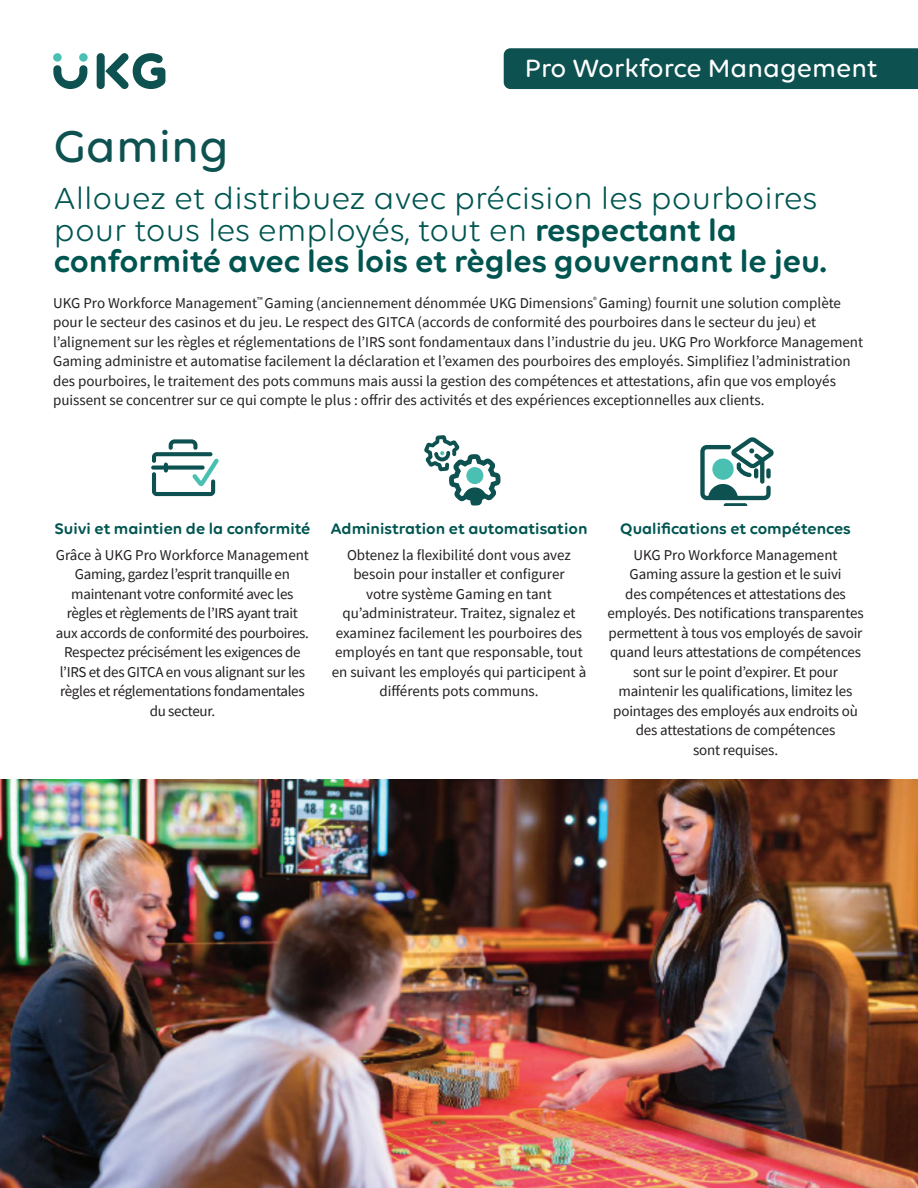
<style>
.page{position:relative;width:918px;height:1188px;background:#fff}
.page>*{position:absolute;margin:0;border:0;box-sizing:border-box;transform-origin:0 0}
.t1{font:500 48px "Volte Rounded";color:#0e5151}
.t2{font:33px/31.5px "Volte Rounded";color:#005550}
.t3{font:500 27px "Volte Rounded";color:#fff}
.t4{font:600 16.5px "Volte Rounded";color:#005550}
.t5{font:15px/19.5px "Source Sans Pro";letter-spacing:-.005em;color:#231f20;text-align:center}
.s1{font-weight:600}
</style>
<div class="page">
<div style="left:97px;top:53px;width:8px;height:36px;background:#0e5151;border-radius:4px"></div>
<svg style="left:105px;top:53px;width:60px;height:36px"></svg>
<div style="left:53px;top:53px;width:9px;height:9px;background:#49c0b2;border-radius:50%"></div>
<div style="left:79px;top:53px;width:9px;height:9px;background:#49c0b2;border-radius:50%"></div>
<svg style="left:53px;top:65px;width:34px;height:24px"></svg>
<img style="left:0;top:780px;width:918px;height:408px">
<svg style="left:151px;top:439px;width:68px;height:57px"></svg>
<svg style="left:424px;top:435px;width:77px;height:71px"></svg>
<svg style="left:700px;top:437px;width:74px;height:68px"></svg>
<div style="left:504px;top:48px;width:414px;height:41px;background:#0e5151"></div>
<h3 class="t3" style="left:525px;top:53px;width:354px">Pro Workforce Management</h3>
<h1 class="t1" style="left:53px;top:118px;width:177px">Gaming</h1>
<h2 class="t2" style="left:54px;top:182px;width:775px">Allouez et distribuez avec précision les pourboires pour tous les employés, tout en <span class="s1">respectant la conformité avec les lois et règles gouvernant le jeu.</span></h2>
<p class="t5" style="left:53px;top:293px;width:812px;text-align:left">UKG Pro Workforce Management<sup>™</sup> Gaming (anciennement dénommée UKG Dimensions<sup>®</sup> Gaming) fournit une solution complète pour le secteur des casinos et du jeu. Le respect des GITCA (accords de conformité des pourboires dans le secteur du jeu) et l’alignement sur les règles et réglementations de l’IRS sont fondamentaux dans l’industrie du jeu. UKG Pro Workforce Management Gaming administre et automatise facilement la déclaration et l’examen des pourboires des employés. Simplifiez l’administration des pourboires, le traitement des pots communs mais aussi la gestion des compétences et attestations, afin que vos employés puissent se concentrer sur ce qui compte le plus : offrir des activités et des expériences exceptionnelles aux clients.</p>
<p class="t4" style="left:55px;top:518px;width:257px">Suivi et maintien de la conformité</p>
<p class="t5" style="left:56px;top:545px;width:255px">Grâce à UKG Pro Workforce Management Gaming, gardez l’esprit tranquille en maintenant votre conformité avec les règles et règlements de l’IRS ayant trait aux accords de conformité des pourboires.<br>Respectez précisément les exigences de l’IRS et des GITCA en vous alignant sur les règles et réglementations fondamentales du secteur.</p>
<p class="t4" style="left:330px;top:518px;width:259px">Administration et automatisation</p>
<p class="t5" style="left:332px;top:545px;width:256px">Obtenez la flexibilité dont vous avez besoin pour installer et configurer<br>votre système Gaming en tant qu’administrateur. Traitez, signalez et examinez facilement les pourboires des employés en tant que responsable, tout en suivant les employés qui participent à différents pots communs.</p>
<p class="t4" style="left:620px;top:518px;width:232px">Qualifications et compétences</p>
<p class="t5" style="left:608px;top:545px;width:258px">UKG Pro Workforce Management<br>Gaming assure la gestion et le suivi<br>des compétences et attestations des employés. Des notifications transparentes permettent à tous vos employés de savoir quand leurs attestations de compétences sont sur le point d’expirer. Et pour maintenir les qualifications, limitez les pointages des employés aux endroits où des attestations de compétences<br>sont requises.</p>
</div>
